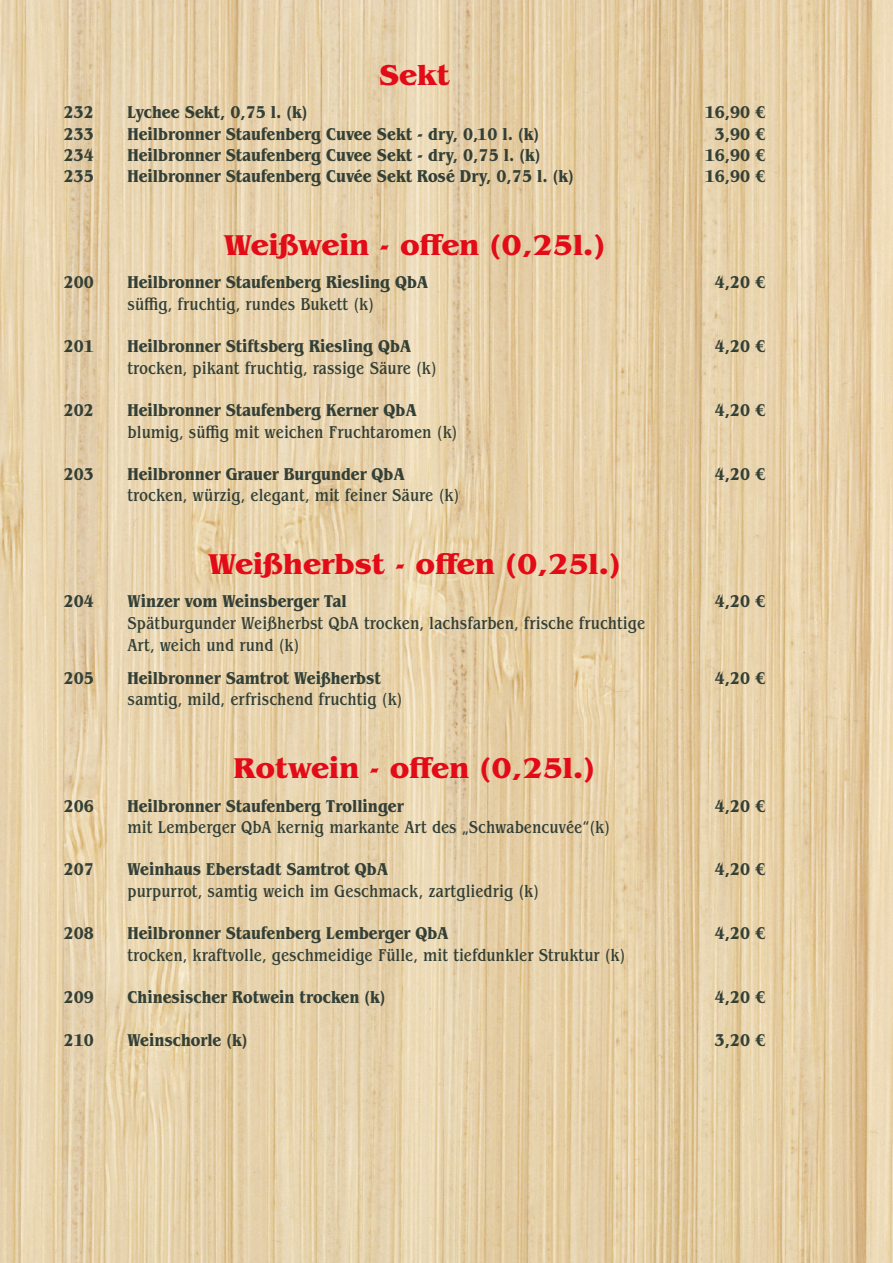
<style>
.page{position:relative;width:893px;height:1263px;background:#fff}
.page>*{position:absolute;margin:0;border:0;box-sizing:border-box;transform-origin:0 0}
.t1{font:700 30px "Benguiat Pro ITC";color:#e30b17}
.t2{font:700 condensed 18px "Benguiat Pro ITC";color:#344036}
.t3{font:500 condensed 18px/21.6px "Benguiat Pro ITC";color:#344036}
</style>
<div class="page">
<img style="left:0;top:0;width:893px;height:1263px">
<h1 class="t1" style="left:379px;top:57px;width:72px">Sekt</h1>
<p class="t2" style="left:64px;top:102px;width:32px">232</p>
<p class="t2" style="left:128px;top:102px;width:181px">Lychee Sekt, 0,75 l. (k)</p>
<p class="t2" style="left:705px;top:102px;width:62px">16,90 €</p>
<p class="t2" style="left:64px;top:123px;width:32px">233</p>
<p class="t2" style="left:128px;top:123px;width:413px">Heilbronner Staufenberg Cuvee Sekt - dry, 0,10 l. (k)</p>
<p class="t2" style="left:715px;top:123px;width:52px">3,90 €</p>
<p class="t2" style="left:64px;top:144px;width:32px">234</p>
<p class="t2" style="left:128px;top:144px;width:414px">Heilbronner Staufenberg Cuvee Sekt - dry, 0,75 l. (k)</p>
<p class="t2" style="left:705px;top:144px;width:62px">16,90 €</p>
<p class="t2" style="left:64px;top:166px;width:32px">235</p>
<p class="t2" style="left:128px;top:166px;width:448px">Heilbronner Staufenberg Cuvée Sekt Rosé Dry, 0,75 l. (k)</p>
<p class="t2" style="left:705px;top:166px;width:62px">16,90 €</p>
<h1 class="t1" style="left:224px;top:227px;width:383px">Weißwein - offen (0,25l.)</h1>
<p class="t2" style="left:64px;top:272px;width:32px">200</p>
<p class="t2" style="left:128px;top:272px;width:302px">Heilbronner Staufenberg Riesling QbA</p>
<p class="t2" style="left:715px;top:272px;width:52px">4,20 €</p>
<p class="t3" style="left:128px;top:293px;width:248px">süffig, fruchtig, rundes Bukett (k)</p>
<p class="t2" style="left:64px;top:336px;width:32px">201</p>
<p class="t2" style="left:128px;top:336px;width:285px">Heilbronner Stiftsberg Riesling QbA</p>
<p class="t2" style="left:715px;top:336px;width:52px">4,20 €</p>
<p class="t3" style="left:128px;top:357px;width:311px">trocken, pikant fruchtig, rassige Säure (k)</p>
<p class="t2" style="left:64px;top:399px;width:32px">202</p>
<p class="t2" style="left:128px;top:399px;width:291px">Heilbronner Staufenberg Kerner QbA</p>
<p class="t2" style="left:715px;top:399px;width:52px">4,20 €</p>
<p class="t3" style="left:128px;top:421px;width:332px">blumig, süffig mit weichen Fruchtaromen (k)</p>
<p class="t2" style="left:64px;top:463px;width:32px">203</p>
<p class="t2" style="left:128px;top:463px;width:279px">Heilbronner Grauer Burgunder QbA</p>
<p class="t2" style="left:715px;top:463px;width:52px">4,20 €</p>
<p class="t3" style="left:128px;top:485px;width:333px">trocken, würzig, elegant, mit feiner Säure (k)</p>
<h1 class="t1" style="left:208px;top:546px;width:414px">Weißherbst - offen (0,25l.)</h1>
<p class="t2" style="left:64px;top:591px;width:32px">204</p>
<p class="t2" style="left:128px;top:591px;width:221px">Winzer vom Weinsberger Tal</p>
<p class="t2" style="left:715px;top:591px;width:52px">4,20 €</p>
<p class="t3" style="left:128px;top:612px;width:519px">Spätburgunder Weißherbst QbA trocken, lachsfarben, frische fruchtige<br>Art, weich und rund (k)</p>
<p class="t2" style="left:64px;top:667px;width:32px">205</p>
<p class="t2" style="left:128px;top:667px;width:255px">Heilbronner Samtrot Weißherbst</p>
<p class="t2" style="left:715px;top:667px;width:52px">4,20 €</p>
<p class="t3" style="left:128px;top:689px;width:277px">samtig, mild, erfrischend fruchtig (k)</p>
<h1 class="t1" style="left:234px;top:750px;width:363px">Rotwein - offen (0,25l.)</h1>
<p class="t2" style="left:64px;top:795px;width:32px">206</p>
<p class="t2" style="left:128px;top:795px;width:278px">Heilbronner Staufenberg Trollinger</p>
<p class="t2" style="left:715px;top:795px;width:52px">4,20 €</p>
<p class="t3" style="left:128px;top:816px;width:484px">mit Lemberger QbA kernig markante Art des „Schwabencuvée“(k)</p>
<p class="t2" style="left:64px;top:859px;width:32px">207</p>
<p class="t2" style="left:128px;top:859px;width:262px">Weinhaus Eberstadt Samtrot QbA</p>
<p class="t2" style="left:715px;top:859px;width:52px">4,20 €</p>
<p class="t3" style="left:128px;top:880px;width:413px">purpurrot, samtig weich im Geschmack, zartgliedrig (k)</p>
<p class="t2" style="left:64px;top:922px;width:32px">208</p>
<p class="t2" style="left:128px;top:922px;width:323px">Heilbronner Staufenberg Lemberger QbA</p>
<p class="t2" style="left:715px;top:922px;width:52px">4,20 €</p>
<p class="t3" style="left:128px;top:944px;width:499px">trocken, kraftvolle, geschmeidige Fülle, mit tiefdunkler Struktur (k)</p>
<p class="t2" style="left:64px;top:986px;width:32px">209</p>
<p class="t2" style="left:128px;top:986px;width:259px">Chinesischer Rotwein trocken (k)</p>
<p class="t2" style="left:715px;top:986px;width:52px">4,20 €</p>
<p class="t2" style="left:64px;top:1029px;width:32px">210</p>
<p class="t2" style="left:128px;top:1029px;width:121px">Weinschorle (k)</p>
<p class="t2" style="left:715px;top:1029px;width:52px">3,20 €</p>
</div>
